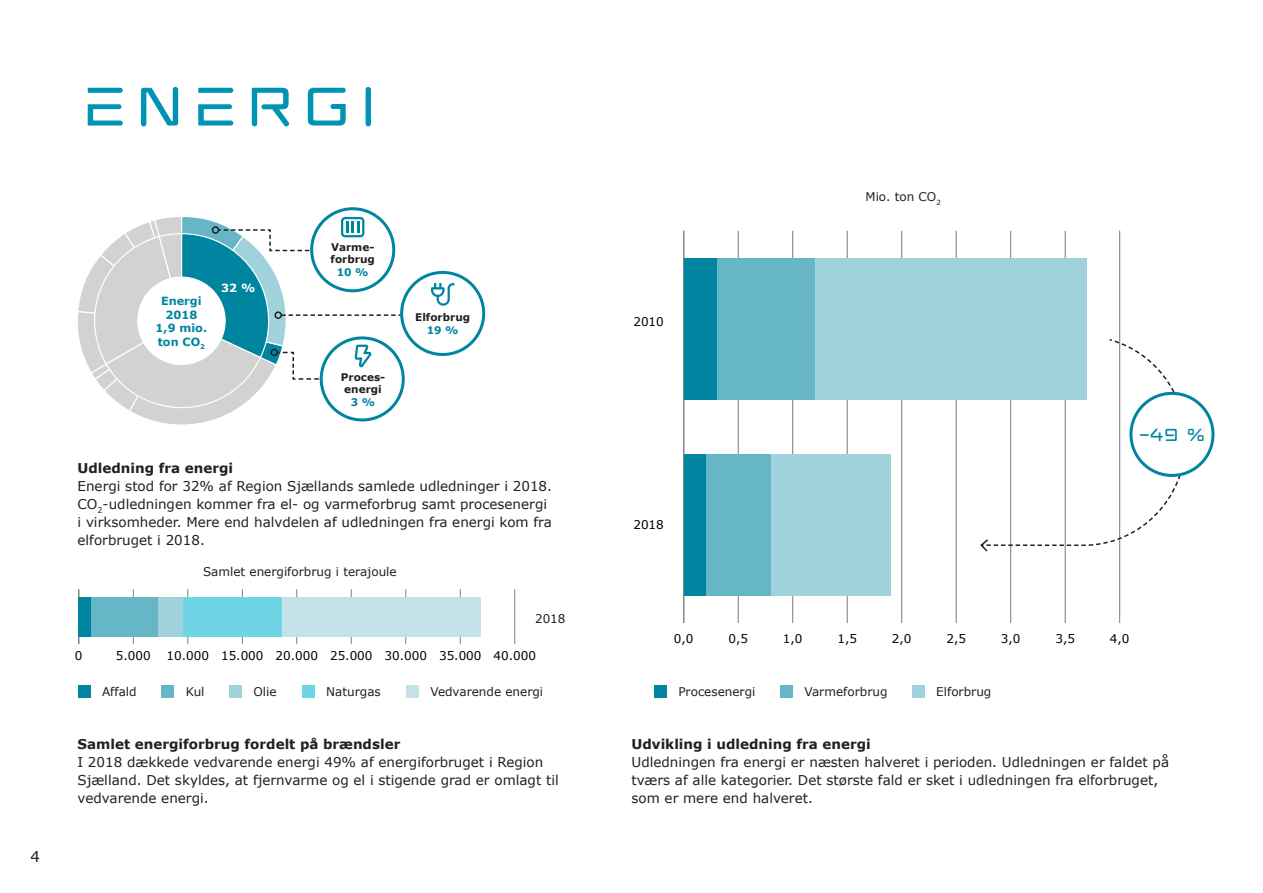
<style>
.page{position:relative;width:1263px;height:893px;background:#fff}
.page>*{position:absolute;margin:0;border:0;box-sizing:border-box;transform-origin:0 0}
.t1{font:54px "REGIONSJAELLANDAABEN";color:#0093b4}
.t2{font:17.25px "REGIONSJAELLANDAABEN";color:#0085a1}
.t3{font:15px "Verdana";color:#231f20}
.Brødtekst{font:13.5px/18px "Verdana";color:#231f20}
.Brødtekst-2{font:700 13.5px "Verdana";color:#231f20}
.t4{font:12px "Verdana";color:#231f20}
.t5{font:12px "Verdana";color:#000}
.t6{font:700 11.25px/13.5px "Verdana";color:#0085a1;text-align:center}
.t7{font:700 11.25px "Verdana";color:#fff}
.t8{font:700 10.5px "Verdana";color:#231f20}
.t9{font:700 10.5px "Verdana";color:#0085a1}
</style>
<div class="page">
<svg style="left:312px;top:209px;width:82px;height:82px"></svg>
<hr style="left:738px;top:231px;width:1px;height:392px;background:#808080">
<hr style="left:792px;top:231px;width:1px;height:392px;background:#808080">
<hr style="left:847px;top:231px;width:1px;height:392px;background:#808080">
<hr style="left:901px;top:231px;width:1px;height:392px;background:#808080">
<hr style="left:956px;top:231px;width:1px;height:392px;background:#808080">
<hr style="left:1010px;top:231px;width:1px;height:392px;background:#808080">
<hr style="left:1065px;top:231px;width:1px;height:392px;background:#808080">
<hr style="left:1119px;top:231px;width:1px;height:392px;background:#808080">
<hr style="left:683px;top:231px;width:1px;height:392px;background:#808080">
<div style="left:814px;top:258px;width:273px;height:141px;background:#a0d2dc"></div>
<div style="left:771px;top:454px;width:120px;height:142px;background:#a0d2dc"></div>
<div style="left:716px;top:258px;width:98px;height:141px;background:#67b6c7"></div>
<div style="left:705px;top:454px;width:66px;height:142px;background:#67b6c7"></div>
<div style="left:684px;top:258px;width:32px;height:141px;background:#0085a1"></div>
<div style="left:684px;top:454px;width:21px;height:142px;background:#0085a1"></div>
<hr style="left:133px;top:589px;width:1px;height:55px;background:#808080">
<hr style="left:187px;top:589px;width:1px;height:55px;background:#808080">
<hr style="left:242px;top:589px;width:1px;height:55px;background:#808080">
<hr style="left:296px;top:589px;width:1px;height:55px;background:#808080">
<hr style="left:351px;top:589px;width:1px;height:55px;background:#808080">
<hr style="left:405px;top:589px;width:1px;height:55px;background:#808080">
<hr style="left:460px;top:589px;width:1px;height:55px;background:#808080">
<hr style="left:514px;top:589px;width:1px;height:55px;background:#808080">
<hr style="left:78px;top:589px;width:1px;height:55px;background:#808080">
<div style="left:282px;top:597px;width:199px;height:39px;background:#c3e2e9"></div>
<div style="left:183px;top:597px;width:99px;height:39px;background:#6fd4e4"></div>
<div style="left:157px;top:597px;width:26px;height:39px;background:#a0d2dc"></div>
<div style="left:91px;top:597px;width:66px;height:39px;background:#67b6c7"></div>
<div style="left:79px;top:597px;width:12px;height:39px;background:#0085a1"></div>
<div style="left:654px;top:685px;width:13px;height:13px;background:#0085a1"></div>
<div style="left:78px;top:685px;width:13px;height:13px;background:#0085a1"></div>
<div style="left:780px;top:685px;width:13px;height:13px;background:#67b6c7"></div>
<div style="left:162px;top:685px;width:12px;height:13px;background:#67b6c7"></div>
<div style="left:912px;top:685px;width:13px;height:13px;background:#a0d2dc"></div>
<div style="left:229px;top:685px;width:13px;height:13px;background:#a0d2dc"></div>
<div style="left:302px;top:685px;width:13px;height:13px;background:#6fd4e4"></div>
<div style="left:406px;top:685px;width:13px;height:13px;background:#c3e2e9"></div>
<svg style="left:979px;top:338px;width:208px;height:215px"></svg>
<div style="left:1131px;top:393px;width:82px;height:82px;background:#fff;border-radius:50%"></div>
<div style="left:1129px;top:392px;width:85px;height:85px;border:3px solid #0085a1;border-radius:50%"></div>
<svg style="left:78px;top:215px;width:340px;height:210px"></svg>
<div style="left:274px;top:311px;width:8px;height:8px;border:2px solid #231f20;border-radius:50%"></div>
<div style="left:402px;top:272px;width:82px;height:82px;background:#fff;border-radius:50%"></div>
<div style="left:400px;top:271px;width:85px;height:85px;border:3px solid #0085a1;border-radius:50%"></div>
<svg style="left:431px;top:283px;width:23px;height:23px"></svg>
<p class="t3" style="left:31px;top:847px;width:11px">4</p>
<p class="t1" style="left:78px;top:73px;width:305px">ENERGI</p>
<p class="t4" style="left:865px;top:189px;width:77px">Mio. ton CO<sub>2</sub></p>
<p class="t6" style="left:161px;top:294px;width:42px">Energi</p>
<p class="t6" style="left:156px;top:308px;width:53px">2018<br>1,9 mio.</p>
<p class="t6" style="left:158px;top:335px;width:49px">ton CO<sub>2</sub></p>
<p class="t7" style="left:221px;top:280px;width:36px">32 %</p>
<p class="t8" style="left:331px;top:240px;width:45px">Varme-</p>
<p class="t8" style="left:331px;top:252px;width:46px">forbrug</p>
<p class="t9" style="left:337px;top:265px;width:33px">10 %</p>
<p class="t8" style="left:341px;top:370px;width:46px">Proces-</p>
<p class="t8" style="left:344px;top:383px;width:39px">energi</p>
<p class="t9" style="left:351px;top:395px;width:26px">3 %</p>
<p class="t8" style="left:415px;top:311px;width:56px">Elforbrug</p>
<p class="t9" style="left:427px;top:323px;width:33px">19 %</p>
<p class="Brødtekst-2" style="left:78px;top:459px;width:157px">Udledning fra energi</p>
<p class="Brødtekst" style="left:78px;top:477px;width:476px">Energi stod for 32% af Region Sjællands samlede udledninger i 2018.</p>
<p class="Brødtekst" style="left:78px;top:495px;width:476px">CO<sub>2</sub>-udledningen kommer fra el- og varmeforbrug samt procesenergi i virksomheder. Mere end halvdelen af udledningen fra energi kom fra elforbruget i 2018.</p>
<p class="t4" style="left:203px;top:564px;width:195px">Samlet energiforbrug i terajoule</p>
<p class="t5" style="left:633px;top:313px;width:32px">2010</p>
<p class="t5" style="left:633px;top:517px;width:32px">2018</p>
<p class="t2" style="left:1139px;top:424px;width:68px">-49 %</p>
<p class="t4" style="left:535px;top:611px;width:32px">2018</p>
<p class="t5" style="left:674px;top:631px;width:21px">0,0</p>
<p class="t5" style="left:728px;top:631px;width:21px">0,5</p>
<p class="t5" style="left:783px;top:631px;width:21px">1,0</p>
<p class="t5" style="left:837px;top:631px;width:21px">1,5</p>
<p class="t5" style="left:892px;top:631px;width:21px">2,0</p>
<p class="t5" style="left:946px;top:631px;width:21px">2,5</p>
<p class="t5" style="left:1001px;top:631px;width:21px">3,0</p>
<p class="t5" style="left:1055px;top:631px;width:21px">3,5</p>
<p class="t5" style="left:1110px;top:631px;width:21px">4,0</p>
<p class="t5" style="left:75px;top:648px;width:9px">0</p>
<p class="t5" style="left:116px;top:648px;width:36px">5.000</p>
<p class="t5" style="left:167px;top:648px;width:371px">10.000 15.000 20.000 25.000 30.000 35.000 40.000</p>
<p class="t4" style="left:102px;top:684px;width:36px">Affald</p>
<p class="t4" style="left:186px;top:684px;width:20px">Kul</p>
<p class="t4" style="left:253px;top:684px;width:25px">Olie</p>
<p class="t4" style="left:326px;top:684px;width:56px">Naturgas</p>
<p class="t4" style="left:430px;top:684px;width:114px">Vedvarende energi</p>
<p class="t4" style="left:678px;top:684px;width:79px">Procesenergi</p>
<p class="t4" style="left:804px;top:684px;width:85px">Varmeforbrug</p>
<p class="t4" style="left:936px;top:684px;width:57px">Elforbrug</p>
<p class="Brødtekst-2" style="left:78px;top:735px;width:324px">Samlet energiforbrug fordelt på brændsler</p>
<p class="Brødtekst" style="left:78px;top:753px;width:483px">I 2018 dækkede vedvarende energi 49% af energiforbruget i Region<br>Sjælland. Det skyldes, at fjernvarme og el i stigende grad er omlagt til vedvarende energi.</p>
<p class="Brødtekst-2" style="left:631px;top:736px;width:241px">Udvikling i udledning fra energi</p>
<p class="Brødtekst" style="left:631px;top:754px;width:539px">Udledningen fra energi er næsten halveret i perioden. Udledningen er faldet på tværs af alle kategorier. Det største fald er sket i udledningen fra elforbruget, som er mere end halveret.</p>
</div>
